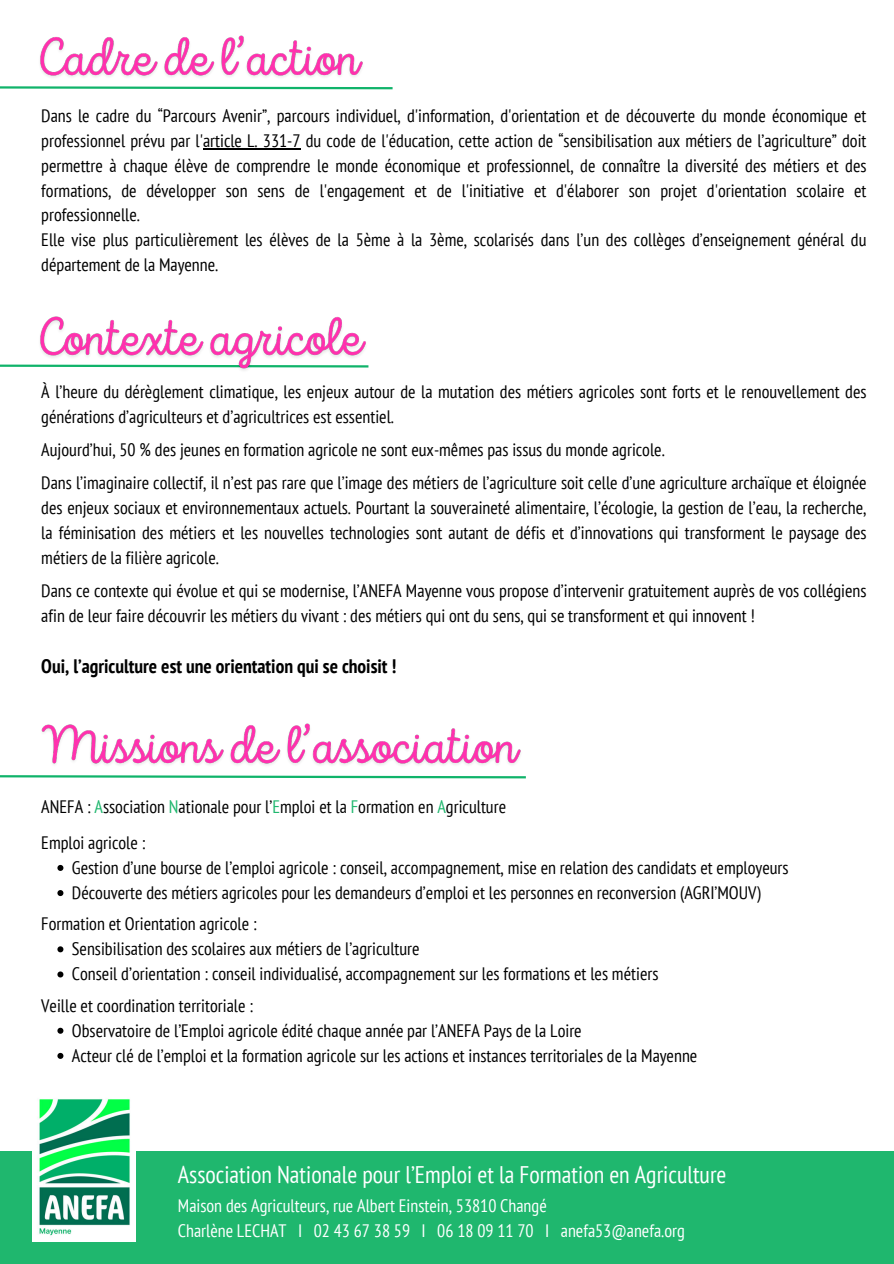
<style>
.page{position:relative;width:894px;height:1264px;background:#fff}
.page>*{position:absolute;margin:0;border:0;box-sizing:border-box;transform-origin:0 0}
.t1{font:condensed 24px "PT Sans";color:#feffff}
.t2{font:700 condensed 19.5px "PT Sans";color:#000}
.t3{font:condensed 18px/24.8px "PT Sans";color:#000}
.t4{font:condensed 18px/24.8px "PT Sans";color:#feffff}
.s1{color:#1fb76e}
</style>
<div class="page">
<div style="left:0;top:1151px;width:893px;height:112px;background:#1fb76e"></div>
<img style="left:33px;top:1099px;width:102px;height:142px">
<svg style="left:0;top:86px;width:393px;height:4px"></svg>
<img style="left:34px;top:35px;width:335px;height:55px">
<hr style="left:203px;top:148px;width:97px;height:1px;background:#000">
<svg style="left:0;top:364px;width:34px;height:3px"></svg>
<img style="left:34px;top:316px;width:335px;height:55px">
<img style="left:41px;top:723px;width:480px;height:42px">
<svg style="left:0;top:775px;width:526px;height:4px"></svg>
<svg style="left:57px;top:865px;width:6px;height:6px"></svg>
<svg style="left:57px;top:890px;width:6px;height:6px"></svg>
<svg style="left:57px;top:946px;width:6px;height:6px"></svg>
<svg style="left:57px;top:971px;width:6px;height:6px"></svg>
<svg style="left:57px;top:1027px;width:6px;height:6px"></svg>
<svg style="left:57px;top:1052px;width:6px;height:6px"></svg>
<p class="t3" style="left:41px;top:103px;width:826px">Dans le cadre du “Parcours Avenir”, parcours individuel, d'information, d'orientation et de découverte du monde économique et professionnel prévu par l'article L. 331-7 du code de l'éducation, cette action de “sensibilisation aux métiers de l’agriculture” doit permettre à chaque élève de comprendre le monde économique et professionnel, de connaître la diversité des métiers et des formations, de développer son sens de l'engagement et de l'initiative et d'élaborer son projet d'orientation scolaire et professionnelle.<br>Elle vise plus particulièrement les élèves de la 5ème à la 3ème, scolarisés dans l’un des collèges d’enseignement général du département de la Mayenne.</p>
<p class="t3" style="left:41px;top:378px;width:826px">À l’heure du dérèglement climatique, les enjeux autour de la mutation des métiers agricoles sont forts et le renouvellement des générations d’agriculteurs et d’agricultrices est essentiel.</p>
<p class="t3" style="left:41px;top:432px;width:826px;line-height:33px">Aujourd’hui, 50 % des jeunes en formation agricole ne sont eux-mêmes pas issus du monde agricole.<br>Dans l’imaginaire collectif, il n’est pas rare que l’image des métiers de l’agriculture soit celle d’une agriculture archaïque et éloignée</p>
<p class="t3" style="left:41px;top:494px;width:826px;text-align:justify">des enjeux sociaux et environnementaux actuels. Pourtant la souveraineté alimentaire, l’écologie, la gestion de l’eau, la recherche, la féminisation des métiers et les nouvelles technologies sont autant de défis et d’innovations qui transforment le paysage des métiers de la filière agricole.</p>
<p class="t3" style="left:41px;top:577px;width:826px">Dans ce contexte qui évolue et qui se modernise, l’ANEFA Mayenne vous propose d’intervenir gratuitement auprès de vos collégiens afin de leur faire découvrir les métiers du vivant : des métiers qui ont du sens, qui se transforment et qui innovent !</p>
<p class="t2" style="left:41px;top:653px;width:356px">Oui, l’agriculture est une orientation qui se choisit !</p>
<p class="t3" style="left:41px;top:788px;width:466px;line-height:35.7px">ANEFA : <span class="s1">A</span>ssociation <span class="s1">N</span>ationale pour l’<span class="s1">E</span>mploi et la <span class="s1">F</span>ormation en <span class="s1">A</span>griculture<br>Emploi agricole :</p>
<p class="t3" style="left:72px;top:854px;width:718px;line-height:25.2px">Gestion d’une bourse de l’emploi agricole : conseil, accompagnement, mise en relation des candidats et employeurs<br>Découverte des métiers agricoles pour les demandeurs d’emploi et les personnes en reconversion (AGRI’MOUV)</p>
<p class="t3" style="left:72px;top:910px;width:588px;line-height:25.2px;text-indent:-31px">Formation et Orientation agricole :<br>Sensibilisation des scolaires aux métiers de l’agriculture<br>Conseil d’orientation : conseil individualisé, accompagnement sur les formations et les métiers</p>
<p class="t3" style="left:72px;top:992px;width:626px;line-height:25.2px;text-indent:-31px">Veille et coordination territoriale :<br>Observatoire de l’Emploi agricole édité chaque année par l’ANEFA Pays de la Loire<br>Acteur clé de l’emploi et la formation agricole sur les actions et instances territoriales de la Mayenne</p>
<h1 class="t1" style="left:178px;top:1158px;width:550px">Association Nationale pour l’Emploi et la Formation en Agriculture</h1>
<p class="t4" style="left:178px;top:1192px;width:508px">Maison des Agriculteurs, rue Albert Einstein, 53810 Changé<br>Charlène LECHAT I 02 43 67 38 59 I 06 18 09 11 70 I anefa53@anefa.org</p>
</div>
